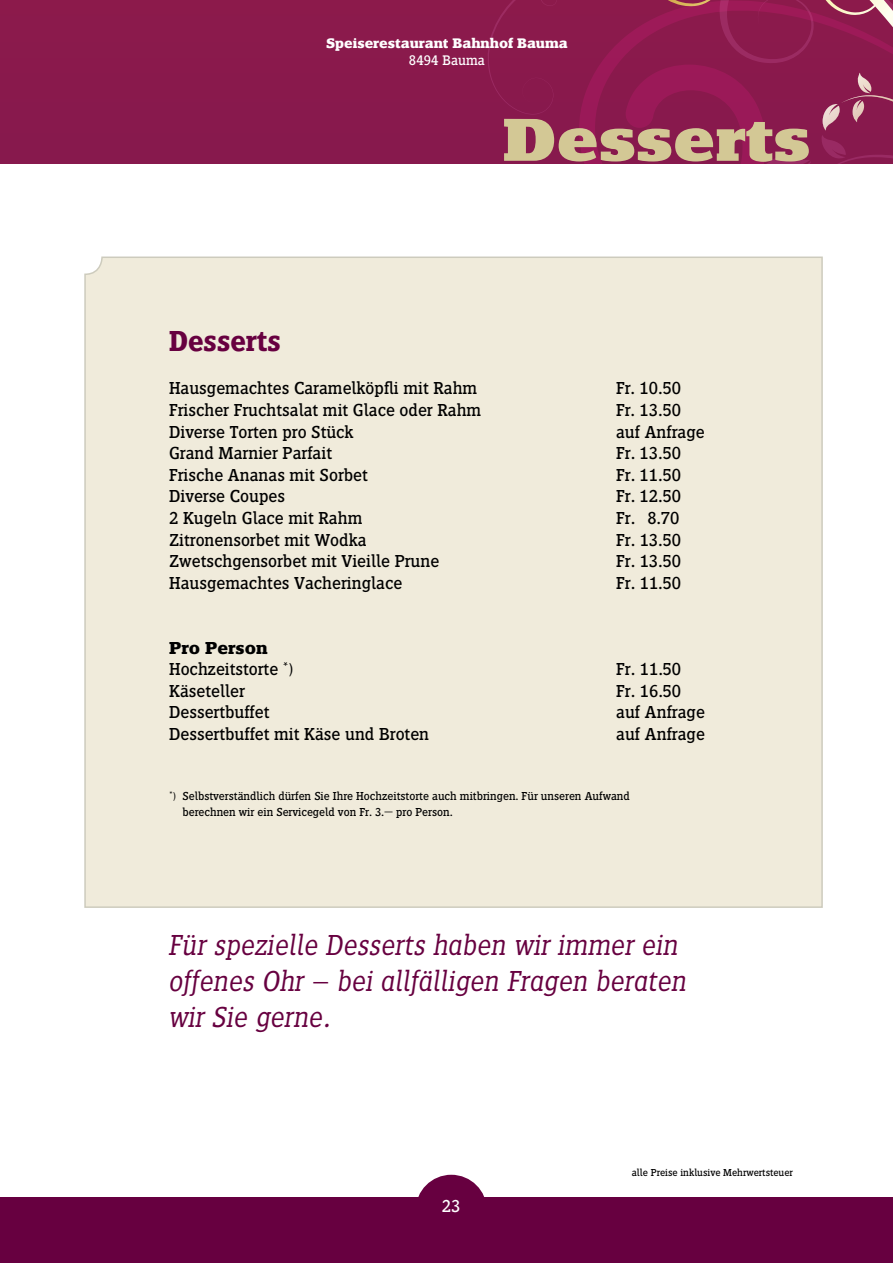
<style>
.page{position:relative;width:893px;height:1263px;background:#fff}
.page>*{position:absolute;margin:0;border:0;box-sizing:border-box;transform-origin:0 0}
.t1{font:900 63px "Siseriff LT Std";color:#d3c895}
.t2{font:italic 300 30px/36px "Siseriff LT Std";color:#670040}
.t3{font:600 30px "Siseriff LT Std";color:#670040}
.t4{font:18px "Siseriff LT Std";color:#000}
.t5{font:700 18px "Siseriff LT Std";color:#000}
.t6{font:18px "Siseriff LT Std";color:#fff}
.t7{font:700 14.4px "Siseriff LT Std";color:#fff}
.t8{font:14.4px "Siseriff LT Std";color:#fff}
.t9{font:12px/16.5px "Siseriff LT Std";color:#000}
.t10{font:10.5px "Siseriff LT Std";color:#000}
</style>
<div class="page">
<div style="left:0;top:0;width:893px;height:164px;background:#89194c"></div>
<svg style="left:488px;top:0;width:65px;height:115px"></svg>
<svg style="left:579px;top:0;width:314px;height:164px"></svg>
<div style="left:0;top:1197px;width:893px;height:66px;background:#670040"></div>
<div style="left:416px;top:1175px;width:71px;height:71px;background:#670040;border-radius:50%"></div>
<div style="left:84px;top:256px;width:739px;height:652px;background:#f0ebdb"></div>
<p class="t7" style="left:326px;top:35px;width:243px">Speiserestaurant Bahnhof Bauma</p>
<p class="t8" style="left:409px;top:52px;width:78px">8494 Bauma</p>
<h1 class="t1" style="left:502px;top:104px;width:309px">Desserts</h1>
<h2 class="t3" style="left:169px;top:325px;width:113px">Desserts</h2>
<p class="t4" style="left:169px;top:379px;width:310px">Hausgemachtes Caramelköpfli mit Rahm</p>
<p class="t4" style="left:616px;top:379px;width:67px">Fr. 10.50</p>
<p class="t4" style="left:169px;top:400px;width:314px">Frischer Fruchtsalat mit Glace oder Rahm</p>
<p class="t4" style="left:616px;top:400px;width:67px">Fr. 13.50</p>
<p class="t4" style="left:169px;top:422px;width:186px">Diverse Torten pro Stück</p>
<p class="t4" style="left:616px;top:422px;width:90px">auf Anfrage</p>
<p class="t4" style="left:169px;top:443px;width:165px">Grand Marnier Parfait</p>
<p class="t4" style="left:616px;top:443px;width:67px">Fr. 13.50</p>
<p class="t4" style="left:169px;top:465px;width:200px">Frische Ananas mit Sorbet</p>
<p class="t4" style="left:616px;top:465px;width:67px">Fr. 11.50</p>
<p class="t4" style="left:169px;top:487px;width:117px">Diverse Coupes</p>
<p class="t4" style="left:616px;top:487px;width:67px">Fr. 12.50</p>
<p class="t4" style="left:169px;top:508px;width:195px">2 Kugeln Glace mit Rahm</p>
<p class="t4" style="left:616px;top:508px;width:65px">Fr. 8.70</p>
<p class="t4" style="left:169px;top:530px;width:199px">Zitronensorbet mit Wodka</p>
<p class="t4" style="left:616px;top:530px;width:67px">Fr. 13.50</p>
<p class="t4" style="left:169px;top:551px;width:272px">Zwetschgensorbet mit Vieille Prune</p>
<p class="t4" style="left:616px;top:551px;width:67px">Fr. 13.50</p>
<p class="t4" style="left:169px;top:573px;width:235px">Hausgemachtes Vacheringlace</p>
<p class="t4" style="left:616px;top:573px;width:67px">Fr. 11.50</p>
<p class="t5" style="left:169px;top:638px;width:100px">Pro Person</p>
<p class="t4" style="left:169px;top:659px;width:125px">Hochzeitstorte *)</p>
<p class="t4" style="left:616px;top:659px;width:67px">Fr. 11.50</p>
<p class="t4" style="left:169px;top:681px;width:77px">Käseteller</p>
<p class="t4" style="left:616px;top:681px;width:67px">Fr. 16.50</p>
<p class="t4" style="left:169px;top:703px;width:102px">Dessertbuffet</p>
<p class="t4" style="left:616px;top:703px;width:90px">auf Anfrage</p>
<p class="t4" style="left:169px;top:724px;width:261px">Dessertbuffet mit Käse und Broten</p>
<p class="t4" style="left:616px;top:724px;width:90px">auf Anfrage</p>
<p class="t9" style="left:183px;top:787px;width:449px;text-indent:-14px">*) Selbstverständlich dürfen Sie Ihre Hochzeitstorte auch mitbringen. Für unseren Aufwand berechnen wir ein Servicegeld von Fr. 3.− pro Person.</p>
<h2 class="t2" style="left:169px;top:926px;width:520px">Für spezielle Desserts haben wir immer ein offenes Ohr − bei allfälligen Fragen beraten wir Sie gerne.</h2>
<p class="t6" style="left:442px;top:1196px;width:20px">23</p>
<p class="t10" style="left:632px;top:1167px;width:163px">alle Preise inklusive Mehrwertsteuer</p>
</div>
